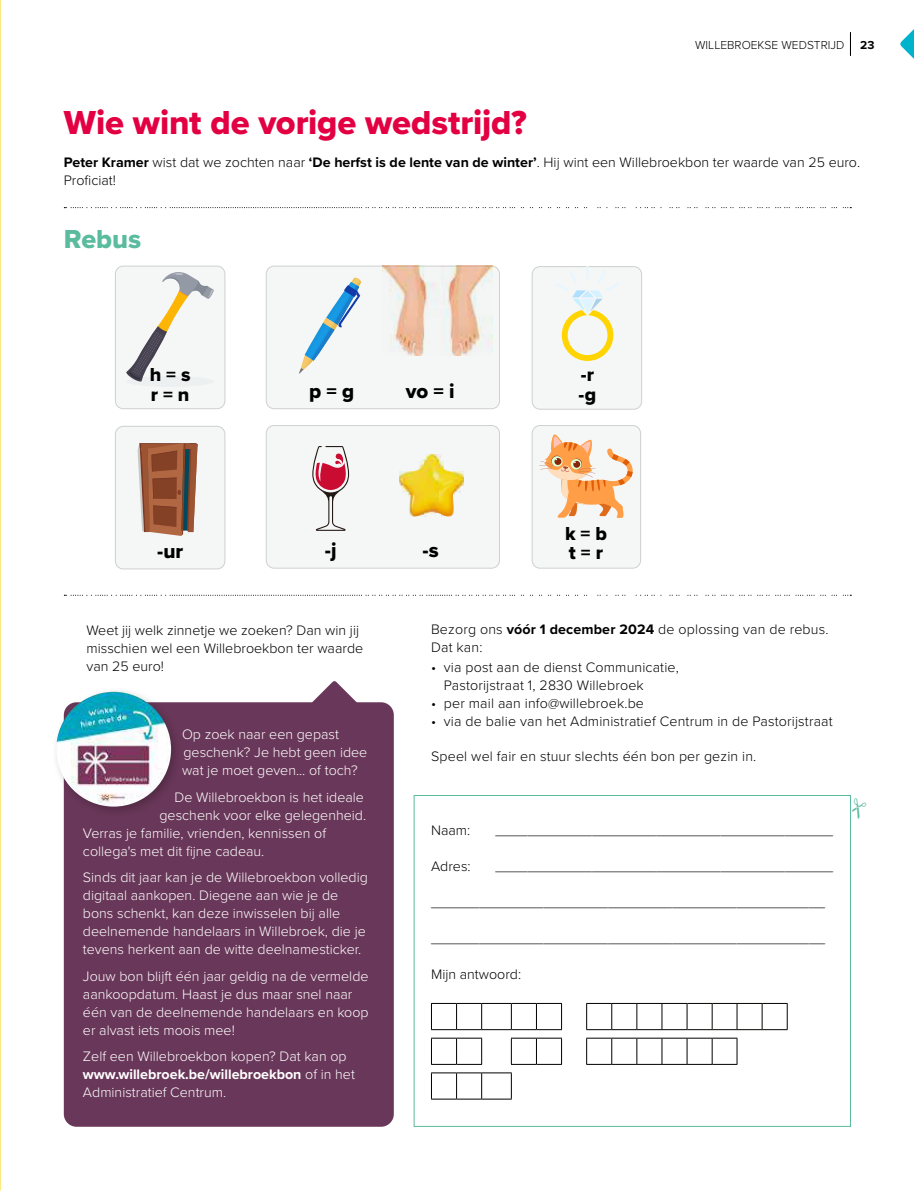
<style>
.page{position:relative;width:914px;height:1191px;background:#fff}
.page>*{position:absolute;margin:0;border:0;box-sizing:border-box;transform-origin:0 0}
.t1{font:34.5px "Proxima Nova Extrabld";letter-spacing:-.005em;color:#e30042}
.t2{font:27px "Proxima Nova Extrabld";color:#5abb9e}
.t3{font:20.55px "Proxima Nova Extrabld";color:#000}
.t4{font:19.5px/19.5px "Proxima Nova Extrabld";color:#000}
.t5{font:300 14.25px/18px "Proxima Nova";letter-spacing:.01em;color:#000}
.t6{font:300 14.25px/18px "Proxima Nova";color:#fff}
.t7{font:300 12px "Proxima Nova";color:#000}
.t8{font:700 12px "Proxima Nova";color:#000}
.s1{font-weight:700}
</style>
<div class="page">
<svg style="left:900px;top:29px;width:14px;height:30px"></svg>
<svg style="left:850px;top:32px;width:1px;height:24px"></svg>
<svg style="left:64px;top:595px;width:787px;height:1px"></svg>
<svg style="left:312px;top:681px;width:45px;height:21px"></svg>
<div style="left:64px;top:702px;width:330px;height:425px;background:#693759;border-radius:13px"></div>
<div style="left:414px;top:795px;width:436px;height:332px;border:1px solid #5abb9e"></div>
<div style="left:51px;top:687px;width:131px;height:131px;background:#000;opacity:.22"></div>
<img style="left:56px;top:692px;width:115px;height:115px;border-radius:50%">
<svg style="left:431px;top:1038px;width:51px;height:27px"></svg>
<svg style="left:511px;top:1038px;width:51px;height:27px"></svg>
<hr style="left:481px;top:1073px;width:30px;height:1px;background:#000">
<svg style="left:511px;top:1073px;width:1px;height:26px"></svg>
<svg style="left:431px;top:1073px;width:51px;height:27px"></svg>
<hr style="left:481px;top:1099px;width:30px;height:1px;background:#000">
<hr style="left:481px;top:1003px;width:30px;height:1px;background:#000">
<svg style="left:431px;top:1003px;width:51px;height:27px"></svg>
<hr style="left:481px;top:1029px;width:30px;height:1px;background:#000">
<svg style="left:511px;top:1003px;width:51px;height:27px"></svg>
<svg style="left:586px;top:1003px;width:201px;height:27px"></svg>
<svg style="left:586px;top:1038px;width:151px;height:27px"></svg>
<svg style="left:64px;top:207px;width:787px;height:1px"></svg>
<div style="left:115px;top:266px;width:110px;height:143px;background:#f5f6f6;border-radius:8px"></div>
<div style="left:115px;top:266px;width:110px;height:143px;border:1px solid #cfd0d0;border-radius:8px"></div>
<div style="left:266px;top:266px;width:233px;height:143px;background:#f5f6f6;border-radius:8px"></div>
<div style="left:266px;top:266px;width:234px;height:143px;border:1px solid #cfd0d0;border-radius:8px"></div>
<div style="left:532px;top:267px;width:109px;height:142px;background:#f5f6f6;border-radius:8px"></div>
<div style="left:532px;top:266px;width:110px;height:144px;border:1px solid #cfd0d0;border-radius:8px"></div>
<div style="left:266px;top:426px;width:233px;height:142px;background:#f5f6f6;border-radius:8px"></div>
<div style="left:266px;top:425px;width:234px;height:144px;border:1px solid #cfd0d0;border-radius:8px"></div>
<div style="left:532px;top:426px;width:108px;height:142px;background:#f5f6f6;border-radius:8px"></div>
<div style="left:531px;top:425px;width:110px;height:144px;border:1px solid #cfd0d0;border-radius:8px"></div>
<svg style="left:312px;top:446px;width:37px;height:85px"></svg>
<img style="left:426px;top:455px;width:14px;height:58px">
<img style="left:423px;top:458px;width:3px;height:58px">
<img style="left:419px;top:463px;width:4px;height:53px">
<img style="left:440px;top:462px;width:3px;height:54px">
<img style="left:412px;top:469px;width:7px;height:47px">
<img style="left:443px;top:468px;width:11px;height:48px">
<img style="left:399px;top:472px;width:14px;height:14px">
<img style="left:453px;top:472px;width:10px;height:14px">
<svg style="left:402px;top:486px;width:11px;height:10px"></svg>
<svg style="left:453px;top:486px;width:7px;height:10px"></svg>
<img style="left:409px;top:496px;width:4px;height:20px">
<div style="left:126px;top:376px;width:88px;height:11px;background:#edf0f0;border-radius:50%"></div>
<svg style="left:126px;top:272px;width:88px;height:110px"></svg>
<img style="left:301px;top:358px;width:12px;height:12px">
<img style="left:304px;top:345px;width:6px;height:16px">
<svg style="left:310px;top:278px;width:51px;height:83px"></svg>
<img style="left:382px;top:266px;width:111px;height:90px">
<svg style="left:556px;top:266px;width:63px;height:95px"></svg>
<div style="left:115px;top:426px;width:110px;height:143px;background:#f5f6f6;border-radius:8px"></div>
<div style="left:115px;top:426px;width:110px;height:143px;border:1px solid #cfd0d0;border-radius:8px"></div>
<svg style="left:137px;top:443px;width:60px;height:93px;background:#99654d"></svg>
<svg style="left:539px;top:434px;width:94px;height:84px"></svg>
<p class="t7" style="left:695px;top:39px;width:151px">WILLEBROEKSE WEDSTRIJD</p>
<p class="t8" style="left:860px;top:39px;width:16px">23</p>
<h1 class="t1" style="left:64px;top:106px;width:464px">Wie wint de vorige wedstrijd?</h1>
<p class="t5" style="left:64px;top:153px;width:797px"><span class="s1">Peter Kramer</span> wist dat we zochten naar <span class="s1">‘De herfst is de lente van de winter’</span>. Hij wint een Willebroekbon ter waarde van 25 euro.<br>Proficiat!</p>
<h2 class="t2" style="left:64px;top:227px;width:79px">Rebus</h2>
<h3 class="t4" style="left:150px;top:366px;width:42px">h = s r = n</h3>
<h3 class="t3" style="left:157px;top:542px;width:28px">-ur</h3>
<h3 class="t3" style="left:309px;top:382px;width:47px">p = g</h3>
<h3 class="t3" style="left:406px;top:382px;width:50px">vo = i</h3>
<h3 class="t3" style="left:325px;top:541px;width:13px">-j</h3>
<h3 class="t3" style="left:422px;top:541px;width:18px">-s</h3>
<h3 class="t4" style="left:578px;top:366px;width:19px">-r -g</h3>
<h3 class="t4" style="left:565px;top:524px;width:44px">k = b t = r</h3>
<p class="t5" style="left:86px;top:622px;width:278px">Weet jij welk zinnetje we zoeken? Dan win jij misschien wel een Willebroekbon ter waarde van 25 euro!</p>
<p class="t6" style="left:182px;top:726px;width:187px">Op zoek naar een gepast geschenk? Je hebt geen idee wat je moet geven... of toch?</p>
<p class="t6" style="left:174px;top:789px;width:191px">De Willebroekbon is het ideale</p>
<p class="t6" style="left:159px;top:807px;width:208px">geschenk voor elke gelegenheid.</p>
<p class="t6" style="left:83px;top:825px;width:245px">Verras je familie, vrienden, kennissen of</p>
<p class="t6" style="left:83px;top:843px;width:183px">collega's met dit fijne cadeau.</p>
<p class="t6" style="left:83px;top:869px;width:286px">Sinds dit jaar kan je de Willebroekbon volledig digitaal aankopen. Diegene aan wie je de bons schenkt, kan deze inwisselen bij alle deelnemende handelaars in Willebroek, die je tevens herkent aan de witte deelnamesticker.</p>
<p class="t6" style="left:83px;top:968px;width:287px">Jouw bon blijft één jaar geldig na de vermelde aankoopdatum. Haast je dus maar snel naar één van de deelnemende handelaars en koop er alvast iets moois mee!</p>
<p class="t6" style="left:83px;top:1048px;width:273px">Zelf een Willebroekbon kopen? Dat kan op <span class="s1">www.willebroek.be/willebroekbon</span> of in het<br>Administratief Centrum.</p>
<p class="t5" style="left:431px;top:621px;width:399px">Bezorg ons <span class="s1">vóór 1 december 2024</span> de oplossing van de rebus.<br>Dat kan:</p>
<p class="t5" style="left:444px;top:659px;width:236px;text-indent:-13px">• via post aan de dienst Communicatie,<br>Pastorijstraat 1, 2830 Willebroek</p>
<p class="t5" style="left:431px;top:695px;width:214px">• per mail aan info@willebroek.be</p>
<p class="t5" style="left:431px;top:713px;width:403px">• via de balie van het Administratief Centrum in de Pastorijstraat</p>
<p class="t5" style="left:431px;top:748px;width:327px">Speel wel fair en stuur slechts één bon per gezin in.</p>
<p class="t5" style="left:431px;top:822px;width:41px">Naam:</p>
<p class="t5" style="left:495px;top:822px;width:339px">__________________________________________</p>
<p class="t5" style="left:431px;top:858px;width:41px">Adres:</p>
<p class="t5" style="left:495px;top:858px;width:339px">__________________________________________</p>
<p class="t5" style="left:431px;top:894px;width:395px">_________________________________________________</p>
<p class="t5" style="left:431px;top:930px;width:395px">_________________________________________________</p>
<p class="t5" style="left:431px;top:966px;width:92px">Mijn antwoord:</p>
</div>
